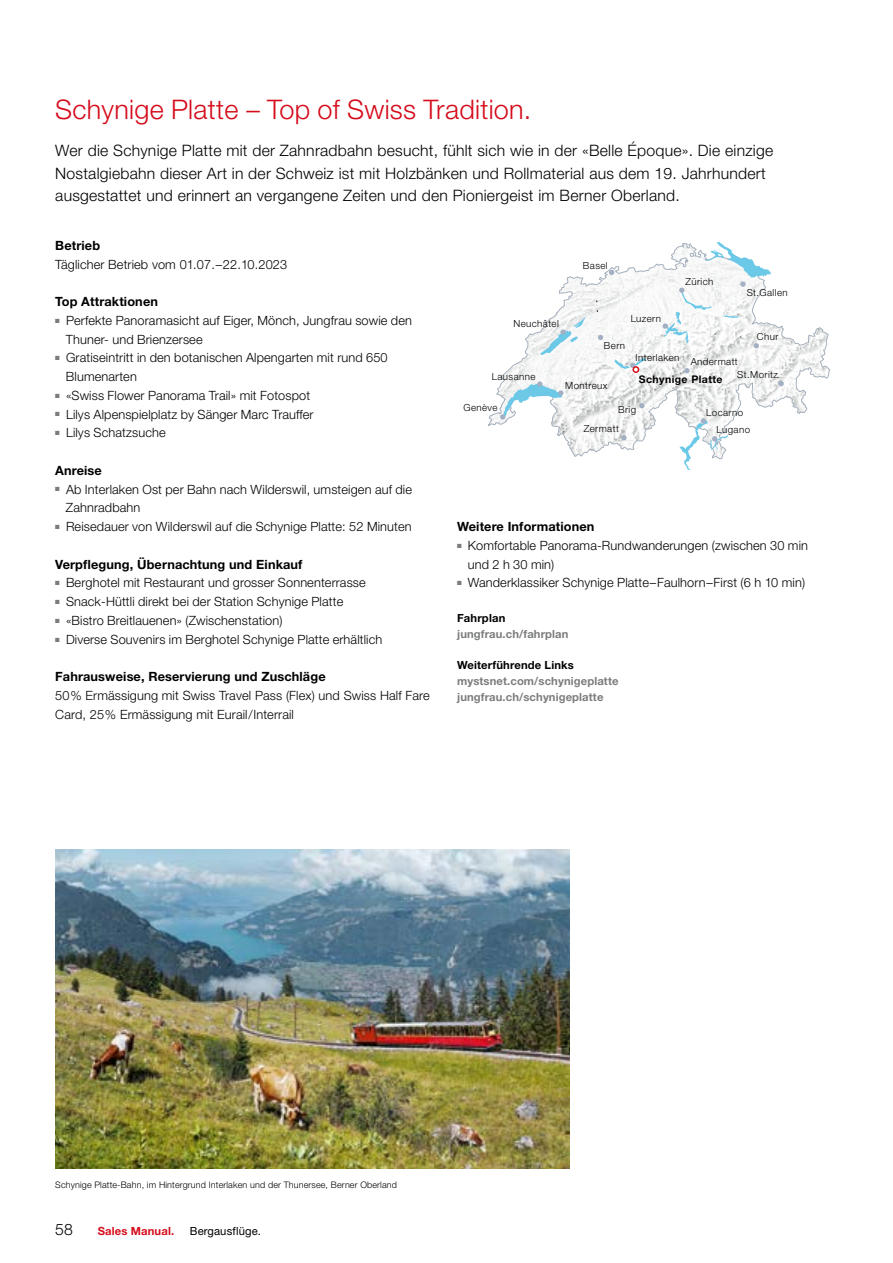
<style>
.page{position:relative;width:893px;height:1263px;background:#fff}
.page>*{position:absolute;margin:0;border:0;box-sizing:border-box;transform-origin:0 0}
.t1{font:300 27px "Helvetica Neue LT Pro";letter-spacing:.01em;color:#d50c1b}
.t2{font:300 15.75px/22.5px "Helvetica Neue LT Pro";letter-spacing:.015em;color:#000}
.t3{font:300 12.75px/18.8px "Helvetica Neue LT Pro";letter-spacing:.01em;color:#000}
.t4{font:700 12.75px "Helvetica Neue LT Pro";letter-spacing:.01em;color:#000}
.t5{font:700 11.25px/15.8px "Helvetica Neue LT Pro";letter-spacing:.01em;color:#7b7d7c}
.t6{font:700 11.25px "Helvetica Neue LT Pro";letter-spacing:.015em;color:#000}
.t7{font:11.25px "Helvetica Neue LT Pro";letter-spacing:.015em;color:#000}
.t8{font:700 11.25px "Helvetica Neue LT Pro";letter-spacing:.015em;color:#d50c1b}
.t9{font:700 10.5px "Helvetica Neue LT Pro";letter-spacing:.04em;color:#000}
.t10{font:300 9.75px/17.4px "Helvetica Neue LT Pro";letter-spacing:.04em;color:#000}
.t11{font:300 9px "Helvetica Neue LT Pro";letter-spacing:.015em;color:#000}
</style>
<div class="page">
<svg style="left:488px;top:263px;width:342px;height:194px"></svg>
<svg style="left:621px;top:435px;width:6px;height:5px"></svg>
<svg style="left:778px;top:381px;width:6px;height:5px"></svg>
<svg style="left:540px;top:317px;width:45px;height:38px"></svg>
<svg style="left:679px;top:418px;width:49px;height:52px"></svg>
<svg style="left:500px;top:381px;width:63px;height:39px"></svg>
<svg style="left:663px;top:242px;width:108px;height:106px"></svg>
<svg style="left:639px;top:403px;width:6px;height:5px"></svg>
<svg style="left:598px;top:335px;width:5px;height:5px"></svg>
<svg style="left:609px;top:270px;width:5px;height:5px"></svg>
<svg style="left:684px;top:368px;width:6px;height:5px"></svg>
<svg style="left:615px;top:358px;width:31px;height:14px"></svg>
<div style="left:632px;top:366px;width:7px;height:7px;border:2px solid #d50c1b;border-radius:50%"></div>
<img style="left:55px;top:850px;width:515px;height:319px">
<h1 class="t1" style="left:55px;top:93px;width:478px">Schynige Platte – Top of Swiss Tradition.</h1>
<p class="t2" style="left:55px;top:139px;width:719px">Wer die Schynige Platte mit der Zahnradbahn besucht, fühlt sich wie in der «Belle Époque». Die einzige<br>Nostalgiebahn dieser Art in der Schweiz ist mit Holzbänken und Rollmaterial aus dem 19. Jahrhundert ausgestattet und erinnert an vergangene Zeiten und den Pioniergeist im Berner Oberland.</p>
<p class="t4" style="left:55px;top:237px;width:46px">Betrieb</p>
<p class="t3" style="left:55px;top:255px;width:233px">Täglicher Betrieb vom 01.07.–22.10.2023</p>
<p class="t4" style="left:55px;top:294px;width:104px">Top Attraktionen</p>
<p class="t3" style="left:66px;top:311px;width:348px;text-indent:-11px"><sup>■</sup> Perfekte Panoramasicht auf Eiger, Mönch, Jungfrau sowie den<br>Thuner- und Brienzersee</p>
<p class="t3" style="left:66px;top:348px;width:323px;text-indent:-11px"><sup>■</sup> Gratiseintritt in den botanischen Alpengarten mit rund 650<br>Blumenarten</p>
<p class="t3" style="left:55px;top:386px;width:256px"><sup>■</sup> «Swiss Flower Panorama Trail» mit Fotospot</p>
<p class="t3" style="left:55px;top:404px;width:260px"><sup>■</sup> Lilys Alpenspielplatz by Sänger Marc Trauffer</p>
<p class="t3" style="left:55px;top:423px;width:112px"><sup>■</sup> Lilys Schatzsuche</p>
<p class="t4" style="left:55px;top:462px;width:48px">Anreise</p>
<p class="t3" style="left:66px;top:479px;width:348px;text-indent:-11px"><sup>■</sup> Ab Interlaken Ost per Bahn nach Wilderswil, umsteigen auf die<br>Zahnradbahn</p>
<p class="t3" style="left:55px;top:517px;width:358px"><sup>■</sup> Reisedauer von Wilderswil auf die Schynige Platte: 52 Minuten</p>
<p class="t4" style="left:55px;top:556px;width:249px">Verpflegung, Übernachtung und Einkauf</p>
<p class="t3" style="left:55px;top:573px;width:312px"><sup>■</sup> Berghotel mit Restaurant und grosser Sonnenterrasse</p>
<p class="t3" style="left:55px;top:592px;width:289px"><sup>■</sup> Snack-Hüttli direkt bei der Station Schynige Platte</p>
<p class="t3" style="left:55px;top:611px;width:229px"><sup>■</sup> «Bistro Breitlauenen» (Zwischenstation)</p>
<p class="t3" style="left:55px;top:629px;width:329px"><sup>■</sup> Diverse Souvenirs im Berghotel Schynige Platte erhältlich</p>
<p class="t4" style="left:55px;top:669px;width:272px">Fahrausweise, Reservierung und Zuschläge</p>
<p class="t3" style="left:55px;top:686px;width:376px">50% Ermässigung mit Swiss Travel Pass (Flex) und Swiss Half Fare<br>Card, 25% Ermässigung mit Eurail/Interrail</p>
<p class="t10" style="left:583px;top:257px;width:26px">Basel</p>
<p class="t10" style="left:685px;top:273px;width:29px">Zürich</p>
<p class="t10" style="left:747px;top:283px;width:43px">St.Gallen</p>
<p class="t10" style="left:631px;top:310px;width:32px">Luzern</p>
<p class="t10" style="left:513px;top:315px;width:47px">Neuchâtel</p>
<p class="t10" style="left:757px;top:328px;width:23px">Chur</p>
<p class="t10" style="left:737px;top:366px;width:42px">St.Moritz</p>
<p class="t10" style="left:604px;top:337px;width:23px">Bern</p>
<p class="t10" style="left:635px;top:348px;width:45px">Interlaken</p>
<p class="t10" style="left:691px;top:353px;width:49px">Andermatt</p>
<p class="t10" style="left:492px;top:367px;width:45px">Lausanne</p>
<p class="t9" style="left:639px;top:372px;width:85px">Schynige Platte</p>
<p class="t10" style="left:565px;top:376px;width:44px">Montreux</p>
<p class="t10" style="left:463px;top:398px;width:36px">Genève</p>
<p class="t10" style="left:618px;top:400px;width:19px">Brig</p>
<p class="t10" style="left:716px;top:404px;width:35px;text-indent:-10px">Locarno<br>Lugano</p>
<p class="t10" style="left:584px;top:420px;width:37px">Zermatt</p>
<p class="t4" style="left:457px;top:519px;width:139px">Weitere Informationen</p>
<p class="t3" style="left:468px;top:536px;width:342px;text-indent:-11px"><sup>■</sup> Komfortable Panorama-Rundwanderungen (zwischen 30 min und 2 h 30 min)</p>
<p class="t3" style="left:457px;top:573px;width:349px"><sup>■</sup> Wanderklassiker Schynige Platte–Faulhorn–First (6 h 10 min)</p>
<p class="t6" style="left:457px;top:611px;width:50px">Fahrplan</p>
<p class="t5" style="left:457px;top:625px;width:113px">jungfrau.ch/fahrplan</p>
<p class="t6" style="left:457px;top:658px;width:118px">Weiterführende Links</p>
<p class="t5" style="left:457px;top:673px;width:163px">mystsnet.com/schynigeplatte jungfrau.ch/schynigeplatte</p>
<p class="t11" style="left:55px;top:1179px;width:343px">Schynige Platte-Bahn, im Hintergrund Interlaken und der Thunersee, Berner Oberland</p>
<p class="t2" style="left:55px;top:1218px;width:19px">58</p>
<p class="t8" style="left:98px;top:1224px;width:78px">Sales Manual.</p>
<p class="t7" style="left:190px;top:1224px;width:73px">Bergausflüge.</p>
</div>
